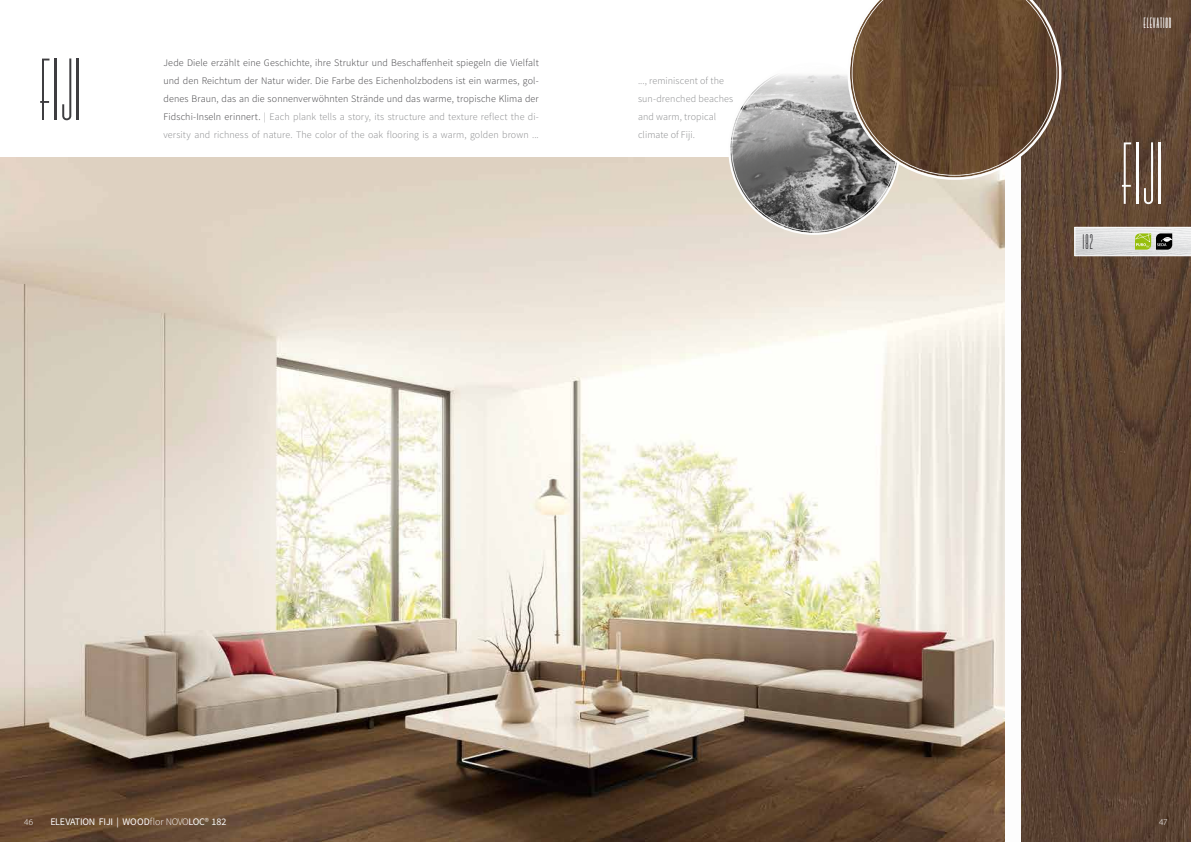
<style>
.page{position:relative;width:1191px;height:842px;background:#fff}
.page>*{position:absolute;margin:0;border:0;box-sizing:border-box;transform-origin:0 0}
.t1{font:300 100px "Valencia";color:#fdfdfd}
.t2{font:300 100px "Valencia";color:#3e3d40}
.t3{font:24px "Valencia";color:#3e3d40}
.t4{font:700 17px "Valencia";letter-spacing:.05em;color:#fff}
.t5{font:300 10px/18px "Source Sans Pro";letter-spacing:.01em;color:#3e3d40;text-align:justify}
.t6{font:300 10px/18px "Source Sans Pro";letter-spacing:.01em;color:#87888a}
.t7{font:10px "Source Sans Pro";letter-spacing:-.02em;color:#fdfdfd}
.t8{font:300 9px "Myriad Pro";color:#fff}
.s1{color:#87888a}
.s2{font-weight:300}
</style>
<div class="page">
<img style="left:0;top:158px;width:1005px;height:684px">
<img style="left:1021px;top:0;width:170px;height:842px">
<svg style="left:728px;top:0;width:333px;height:235px"></svg>
<svg style="left:1074px;top:227px;width:117px;height:29px;background:#cfd2c8"></svg>
<h1 class="t2" style="left:40px;top:27px;width:43px">FIJI</h1>
<p class="t5" style="left:163px;top:54px;width:377px">Jede Diele erzählt eine Geschichte, ihre Struktur und Beschaffenheit spiegeln die Vielfalt und den Reichtum der Natur wider. Die Farbe des Eichenholzbodens ist ein warmes, gol&shy;denes Braun, das an die sonnenverwöhnten Strände und das warme, tropische Klima der Fidschi-Inseln erinnert. <span class="s1">| Each plank tells a story, its structure and texture reflect the di&shy;versity and richness of nature. The color of the oak flooring is a warm, golden brown ...</span></p>
<p class="t6" style="left:638px;top:72px;width:97px">..., reminiscent of the sun-drenched beaches and warm, tropical climate of Fiji.</p>
<h3 class="t4" style="left:1143px;top:16px;width:30px">ELEVATION</h3>
<h2 class="t3" style="left:1082px;top:227px;width:12px">182</h2>
<h1 class="t1" style="left:1121px;top:111px;width:43px">FIJI</h1>
<p class="t7" style="left:50px;top:816px;width:178px">ELEVATION FIJI | WOOD<span class="s2">flor NOVO</span>LOC<span class="s2">®</span> 182</p>
<p class="t8" style="left:24px;top:817px;width:11px">46</p>
<p class="t8" style="left:1159px;top:817px;width:10px">47</p>
</div>
